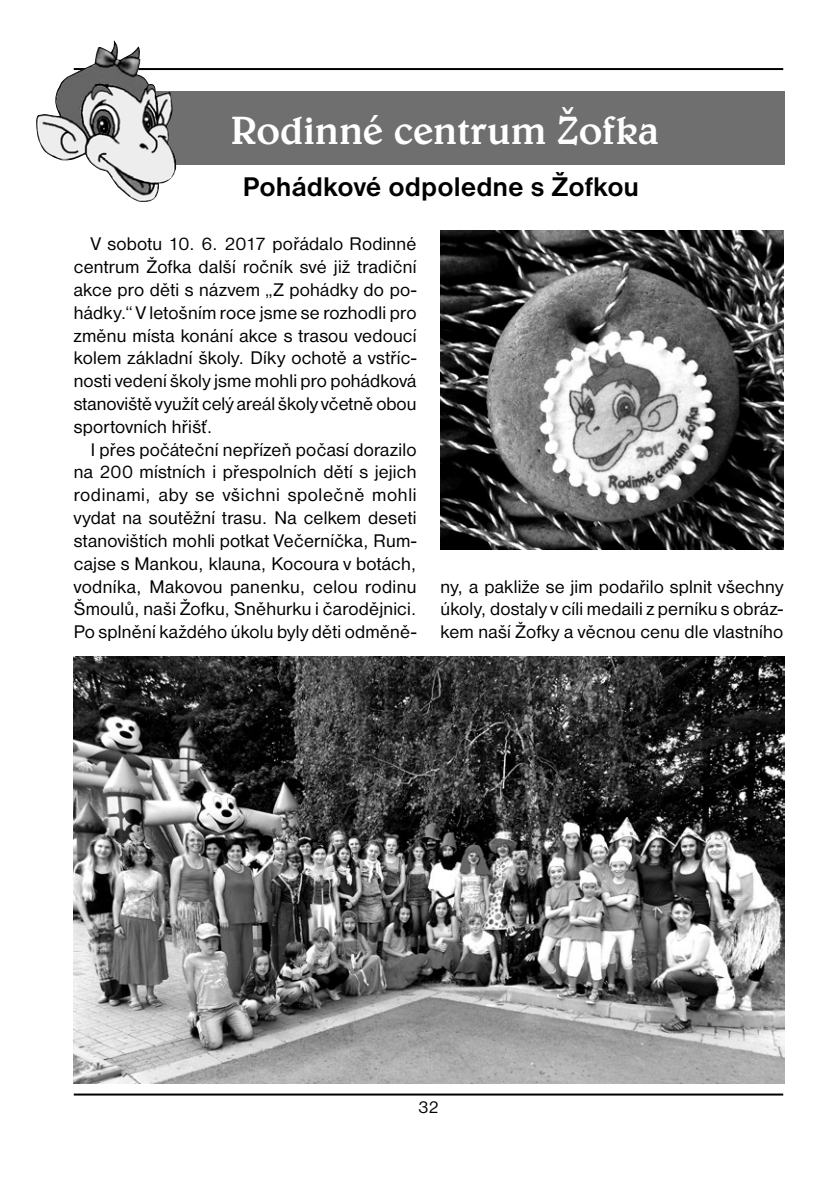
<style>
.page{position:relative;width:840px;height:1191px;background:#fff}
.page>*{position:absolute;margin:0;border:0;box-sizing:border-box;transform-origin:0 0}
.t1{font:500 40px "Belwe BT";letter-spacing:-.015em;color:#fff}
.t2{font:700 28px "Nimbus San DEE";color:#000}
.t3{font:19px/22.8px "Nimbus San DEE";letter-spacing:.01em;color:#000;text-align:justify}
.t4{font:18px "Nimbus San DEE";color:#000}
</style>
<div class="page">
<hr style="left:74px;top:68px;width:708px;height:2px;background:#000">
<hr style="left:74px;top:1093px;width:708px;height:2px;background:#000">
<div style="left:105px;top:91px;width:679px;height:74px;background:#706f6f"></div>
<img style="left:36px;top:40px;width:141px;height:162px">
<img style="left:74px;top:657px;width:710px;height:426px">
<img style="left:440px;top:230px;width:342px;height:320px">
<h1 class="t1" style="left:230px;top:105px;width:430px">Rodinné centrum Žofka</h1>
<h2 class="t2" style="left:242px;top:171px;width:398px">Pohádkové odpoledne s Žofkou</h2>
<p class="t3" style="left:74px;top:233px;width:344px;text-indent:17px">V sobotu 10. 6. 2017 pořádalo Rodinné centrum Žofka další ročník své již tradiční akce pro děti s názvem „Z pohádky do po&shy;hádky.“ V letošním roce jsme se rozhodli pro změnu místa konání akce s trasou vedoucí kolem základní školy. Díky ochotě a vstříc&shy;nosti vedení školy jsme mohli pro pohádková stanoviště využít celý areál školy včetně obou sportovních hřišť.</p>
<p class="t3" style="left:74px;top:438px;width:344px;text-indent:17px">I přes počáteční nepřízeň počasí dorazilo na 200 místních i přespolních dětí s jejich rodinami, aby se všichni společně mohli vydat na soutěžní trasu. Na celkem deseti stanovištích mohli potkat Večerníčka, Rum&shy;cajse s Mankou, klauna, Kocoura v botách, vodníka, Makovou panenku, celou rodinu Šmoulů, naši Žofku, Sněhurku i čarodějnici.<br>Po splnění každého úkolu byly děti odměně-</p>
<p class="t3" style="left:440px;top:575px;width:344px">ny, a pakliže se jim podařilo splnit všechny úkoly, dostaly v cíli medaili z perníku s obráz&shy;kem naší Žofky a věcnou cenu dle vlastního</p>
<p class="t4" style="left:418px;top:1097px;width:22px">32</p>
</div>
